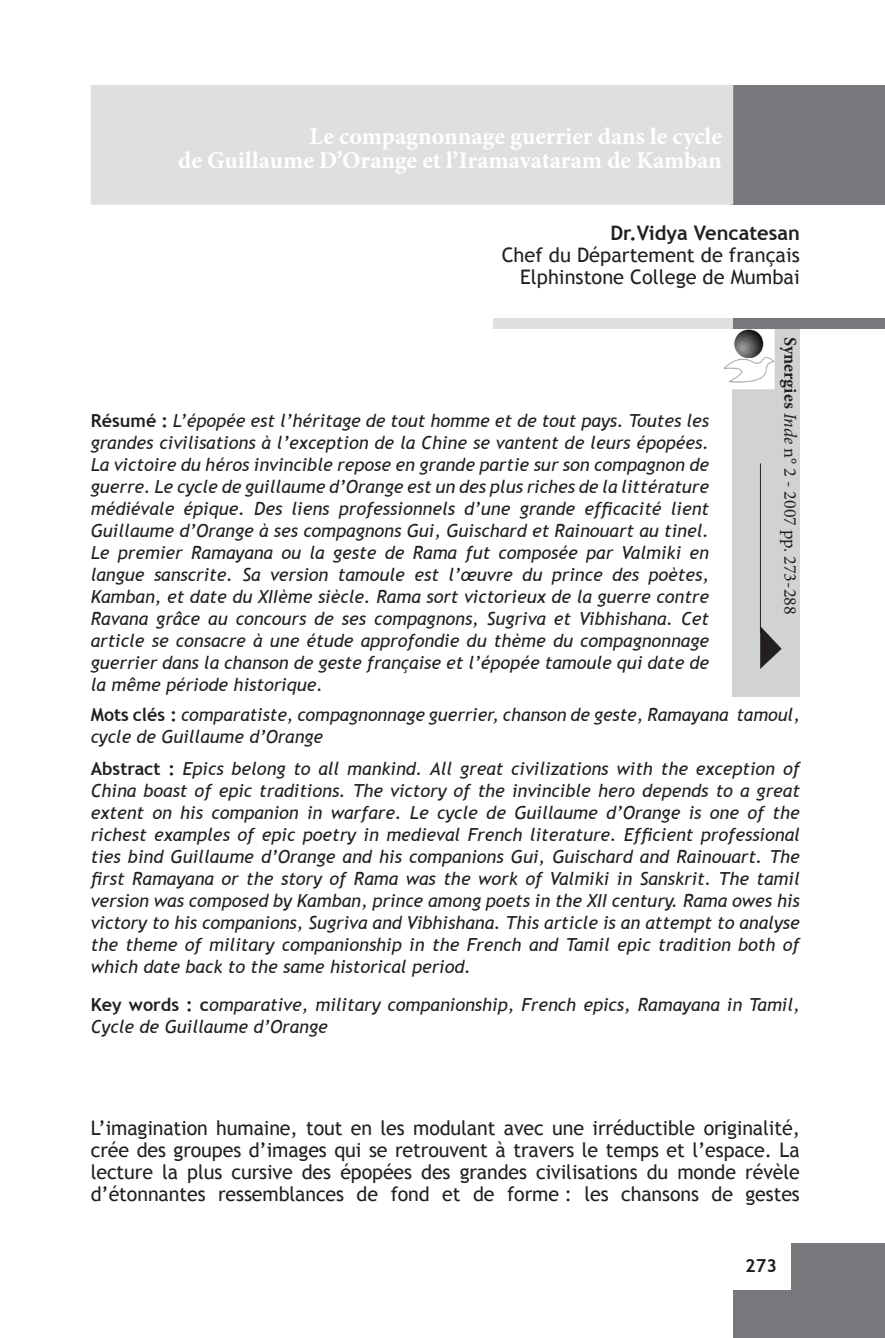
<style>
.page{position:relative;width:885px;height:1338px;background:#fff}
.page>*{position:absolute;margin:0;border:0;box-sizing:border-box;transform-origin:0 0}
.t1{font:700 24px/24px "Minion Pro";color:#fff;text-align:right}
.t2{font:20px/22px "Trebuchet MS";color:#231f20;text-align:right}
.t3{font:700 20px "Trebuchet MS";color:#231f20}
.t4{font:italic 18px/22px "Trebuchet MS";color:#231f20}
.t5{font:18px "Minion Pro";color:#231f20}
.t6{font:700 18px "Trebuchet MS";color:#231f20}
.s1{font-weight:700;font-style:normal}
.s2{font-weight:700}
.s3{font-style:italic}
</style>
<div class="page">
<div style="left:733px;top:1243px;width:151px;height:95px;background:#76787b"></div>
<div style="left:731px;top:1242px;width:59px;height:48px;background:#fff"></div>
<div style="left:493px;top:318px;width:242px;height:11px;background:#dedfe1"></div>
<div style="left:730px;top:85px;width:154px;height:119px;background:#76787b"></div>
<div style="left:732px;top:327px;width:67px;height:370px;background:#d1d2d4"></div>
<div style="left:733px;top:318px;width:151px;height:11px;background:#76787b"></div>
<svg style="left:759px;top:626px;width:22px;height:43px"></svg>
<img style="left:723px;top:329px;width:51px;height:60px">
<hr style="left:760px;top:463px;width:1px;height:170px;background:#231f20">
<div style="left:91px;top:85px;width:642px;height:120px;background:#dedfe1"></div>
<h1 class="t1" style="left:178px;top:125px;width:545px">Le compagnonnage guerrier dans le cycle<br>de Guillaume D’Orange et l’Iramavataram de Kamban</h1>
<p class="t3" style="left:610px;top:220px;width:191px">Dr.Vidya Vencatesan</p>
<p class="t2" style="left:501px;top:244px;width:300px">Chef du Département de français<br>Elphinstone College de Mumbai</p>
<p class="t4" style="left:91px;top:410px;width:619px;text-align:justify"><span class="s1">Résumé :</span> L’épopée est l’héritage de tout homme et de tout pays. Toutes les grandes civilisations à l’exception de la Chine se vantent de leurs épopées.<br>La victoire du héros invincible repose en grande partie sur son compagnon de guerre. Le cycle de guillaume d’Orange est un des plus riches de la littérature médiévale épique. Des liens professionnels d’une grande efficacité lient Guillaume d’Orange à ses compagnons Gui, Guischard et Rainouart au tinel.<br>Le premier Ramayana ou la geste de Rama fut composée par Valmiki en langue sanscrite. Sa version tamoule est l’œuvre du prince des poètes, Kamban, et date du XIIème siècle. Rama sort victorieux de la guerre contre Ravana grâce au concours de ses compagnons, Sugriva et Vibhishana. Cet article se consacre à une étude approfondie du thème du compagnonnage guerrier dans la chanson de geste française et l’épopée tamoule qui date de la même période historique.</p>
<p class="t5" style="left:801px;top:337px;width:279px;rotate:90deg"><span class="s2">Synergies</span> <span class="s3">Inde</span> n° 2 - 2007 pp. 273-288</p>
<p class="t4" style="left:91px;top:704px;width:710px"><span class="s1">Mots clés :</span> comparatiste, compagnonnage guerrier, chanson de geste, Ramayana tamoul, cycle de Guillaume d’Orange</p>
<p class="t4" style="left:91px;top:758px;width:710px;text-align:justify"><span class="s1">Abstract :</span> Epics belong to all mankind. All great civilizations with the exception of China boast of epic traditions. The victory of the invincible hero depends to a great extent on his companion in warfare. Le cycle de Guillaume d’Orange is one of the richest examples of epic poetry in medieval French literature. Efficient professional ties bind Guillaume d’Orange and his companions Gui, Guischard and Rainouart. The first Ramayana or the story of Rama was the work of Valmiki in Sanskrit. The tamil version was composed by Kamban, prince among poets in the XII century. Rama owes his victory to his companions, Sugriva and Vibhishana. This article is an attempt to analyse the theme of military companionship in the French and Tamil epic tradition both of which date back to the same historical period.</p>
<p class="t4" style="left:91px;top:994px;width:710px"><span class="s1">Key words : c</span>omparative, military companionship, French epics, Ramayana in Tamil,<br>Cycle de Guillaume d’Orange</p>
<p class="t2" style="left:91px;top:1117px;width:710px;text-align:justify">L’imagination humaine, tout en les modulant avec une irréductible originalité, crée des groupes d’images qui se retrouvent à travers le temps et l’espace. La lecture la plus cursive des épopées des grandes civilisations du monde révèle d’étonnantes ressemblances de fond et de forme : les chansons de gestes</p>
<p class="t6" style="left:745px;top:1255px;width:33px">273</p>
</div>
